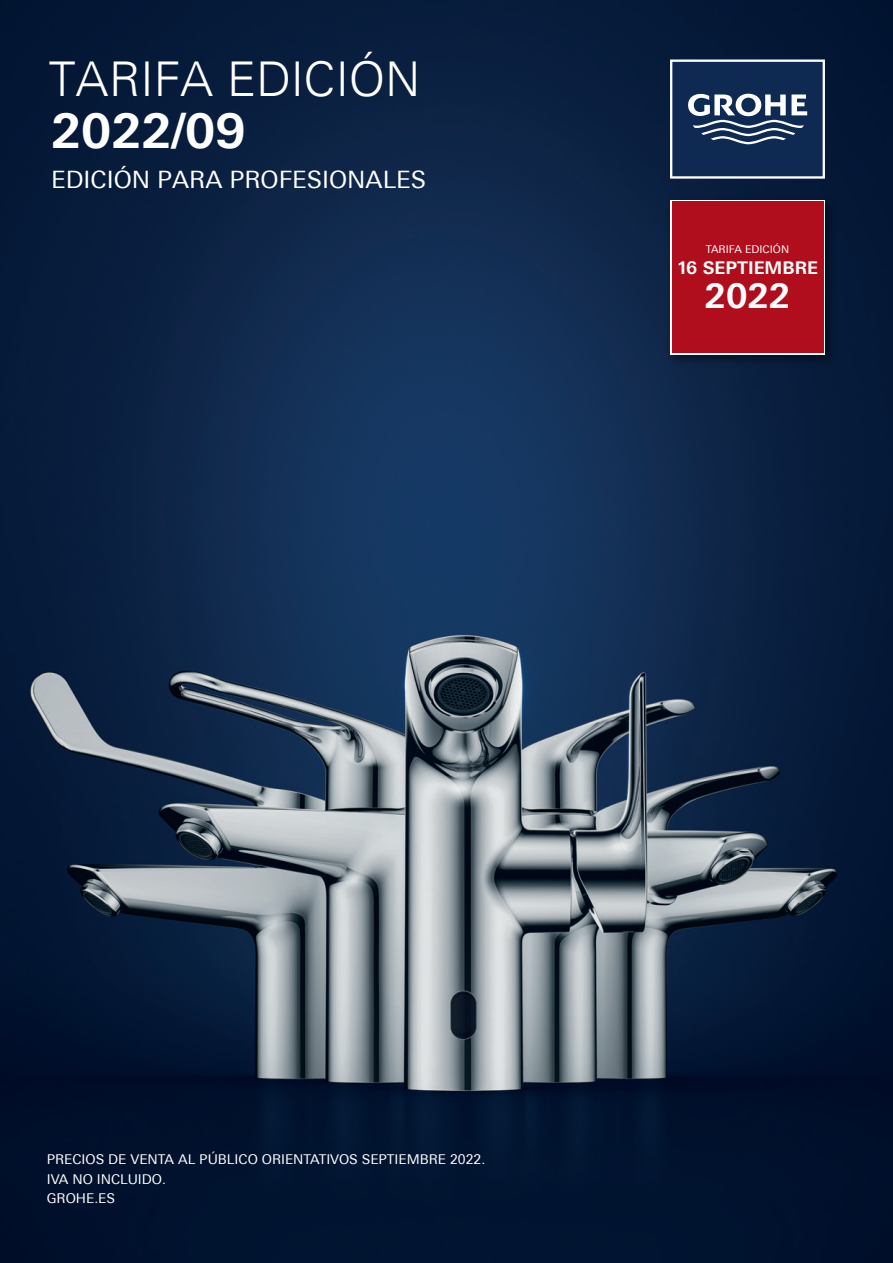
<style>
.page{position:relative;width:893px;height:1263px;background:#fff}
.page>*{position:absolute;margin:0;border:0;box-sizing:border-box;transform-origin:0 0}
.t1{font:300 48px "Univers Next Pro";color:#fff}
.t2{font:700 48px "Univers Next Pro";color:#fff}
.t3{font:700 34.2px "Univers Next Pro";color:#fff}
.t4{font:24px "Univers Next Pro";color:#fff}
.t5{font:700 17.55px "Univers Next Pro";color:#fff}
.t6{font:13.5px/19.5px "Univers Next Pro";color:#fff}
.t7{font:10.65px "Univers Next Pro";color:#fff}
</style>
<div class="page">
<img style="left:0;top:0;width:893px;height:1263px">
<svg style="left:670px;top:60px;width:155px;height:119px;background:#364c6f"></svg>
<img style="left:662px;top:192px;width:179px;height:179px">
<svg style="left:670px;top:200px;width:155px;height:155px"></svg>
<div style="left:672px;top:202px;width:151px;height:151px;background:#b00d1d"></div>
<h1 class="t1" style="left:49px;top:51px;width:373px">TARIFA EDICIÓN</h1>
<h1 class="t2" style="left:51px;top:102px;width:196px">2022/09</h1>
<h3 class="t4" style="left:51px;top:166px;width:376px">EDICIÓN PARA PROFESIONALES</h3>
<p class="t7" style="left:706px;top:243px;width:85px">TARIFA EDICIÓN</p>
<p class="t5" style="left:677px;top:257px;width:143px">16 SEPTIEMBRE</p>
<h2 class="t3" style="left:705px;top:276px;width:87px">2022</h2>
<p class="t6" style="left:47px;top:1150px;width:440px">PRECIOS DE VENTA AL PÚBLICO ORIENTATIVOS SEPTIEMBRE 2022.<br>IVA NO INCLUIDO.<br>GROHE.ES</p>
</div>
